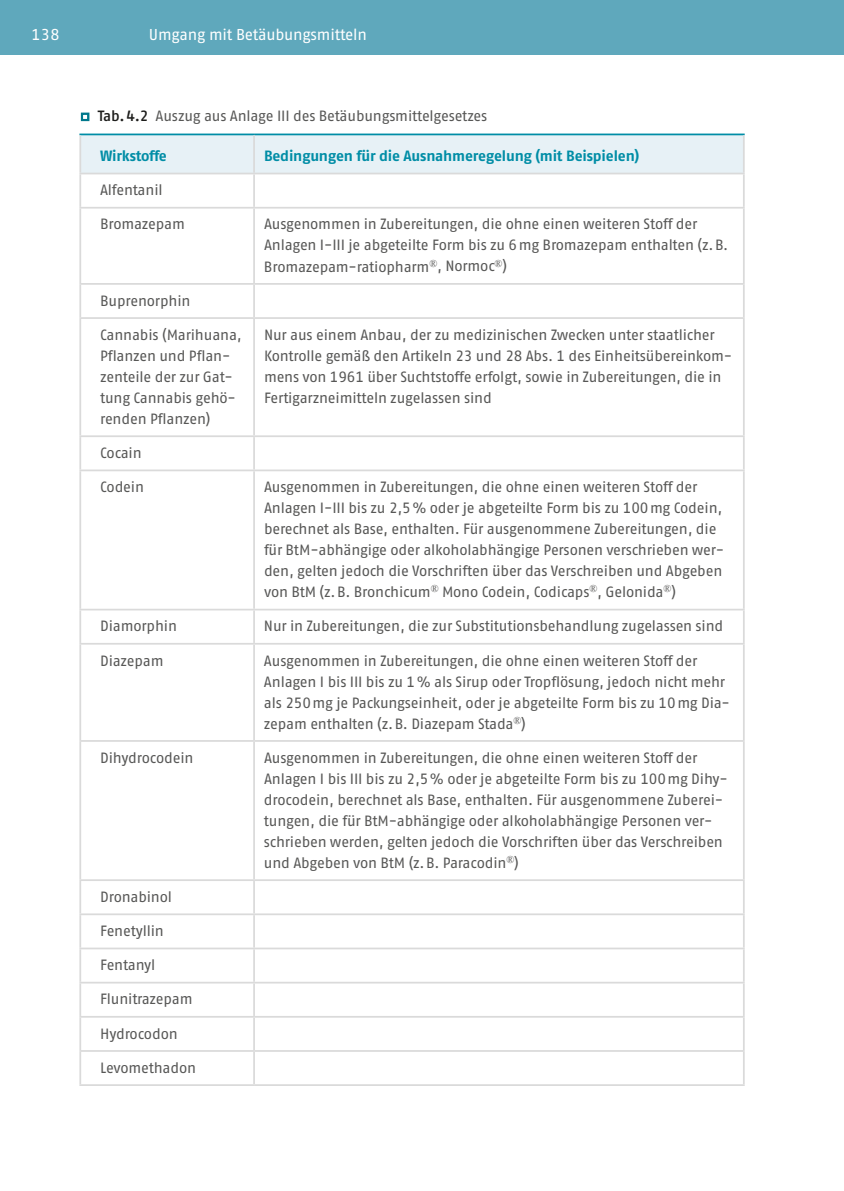
<style>
.page{position:relative;width:844px;height:1191px;background:#fff}
.page>*{position:absolute;margin:0;border:0;box-sizing:border-box;transform-origin:0 0}
.t1{font:15.75px "Fago Pro";letter-spacing:-.015em;color:#fff}
.t2{font:14.88px/21px "Fago Pro";letter-spacing:-.015em;color:#575756}
.t3{font:700 14.88px "Fago Pro";letter-spacing:-.015em;color:#008da6}
.s1{font-family:"Arial Unicode MS";font-size:16.1px;color:#00788c}
.s2{font-weight:600;color:#1d1d1b}
</style>
<div class="page">
<div style="left:149px;top:0;width:694px;height:55px;background:#5fa8bc"></div>
<div style="left:0;top:0;width:149px;height:55px;background:#5fa8bc"></div>
<div style="left:81px;top:135px;width:661px;height:38px;background:#e7f1f6"></div>
<hr style="left:79px;top:174px;width:2px;height:33px;background:#dadada">
<hr style="left:253px;top:174px;width:2px;height:33px;background:#dadada">
<hr style="left:742px;top:174px;width:2px;height:33px;background:#dadada">
<hr style="left:79px;top:207px;width:175px;height:2px;background:#dadada">
<hr style="left:79px;top:209px;width:2px;height:74px;background:#dadada">
<hr style="left:254px;top:207px;width:490px;height:2px;background:#dadada">
<hr style="left:253px;top:209px;width:2px;height:74px;background:#dadada">
<hr style="left:742px;top:209px;width:2px;height:74px;background:#dadada">
<hr style="left:79px;top:283px;width:175px;height:2px;background:#dadada">
<hr style="left:79px;top:285px;width:2px;height:32px;background:#dadada">
<hr style="left:254px;top:283px;width:490px;height:2px;background:#dadada">
<hr style="left:253px;top:285px;width:2px;height:32px;background:#dadada">
<hr style="left:742px;top:285px;width:2px;height:32px;background:#dadada">
<hr style="left:79px;top:317px;width:175px;height:2px;background:#dadada">
<hr style="left:79px;top:319px;width:2px;height:116px;background:#dadada">
<hr style="left:254px;top:317px;width:490px;height:2px;background:#dadada">
<hr style="left:253px;top:319px;width:2px;height:116px;background:#dadada">
<hr style="left:742px;top:319px;width:2px;height:116px;background:#dadada">
<hr style="left:79px;top:435px;width:175px;height:2px;background:#dadada">
<hr style="left:79px;top:437px;width:2px;height:32px;background:#dadada">
<hr style="left:254px;top:435px;width:490px;height:2px;background:#dadada">
<hr style="left:253px;top:437px;width:2px;height:32px;background:#dadada">
<hr style="left:742px;top:437px;width:2px;height:32px;background:#dadada">
<hr style="left:79px;top:469px;width:175px;height:2px;background:#dadada">
<hr style="left:79px;top:471px;width:2px;height:138px;background:#dadada">
<hr style="left:254px;top:469px;width:490px;height:2px;background:#dadada">
<hr style="left:253px;top:471px;width:2px;height:138px;background:#dadada">
<hr style="left:742px;top:471px;width:2px;height:138px;background:#dadada">
<hr style="left:79px;top:609px;width:175px;height:1px;background:#dadada">
<hr style="left:79px;top:610px;width:2px;height:33px;background:#dadada">
<hr style="left:254px;top:609px;width:490px;height:1px;background:#dadada">
<hr style="left:253px;top:610px;width:2px;height:33px;background:#dadada">
<hr style="left:742px;top:610px;width:2px;height:33px;background:#dadada">
<hr style="left:79px;top:643px;width:175px;height:1px;background:#dadada">
<hr style="left:79px;top:644px;width:2px;height:96px;background:#dadada">
<hr style="left:254px;top:643px;width:490px;height:1px;background:#dadada">
<hr style="left:253px;top:644px;width:2px;height:96px;background:#dadada">
<hr style="left:742px;top:644px;width:2px;height:96px;background:#dadada">
<hr style="left:79px;top:740px;width:175px;height:2px;background:#dadada">
<hr style="left:79px;top:742px;width:2px;height:137px;background:#dadada">
<hr style="left:254px;top:740px;width:490px;height:2px;background:#dadada">
<hr style="left:253px;top:742px;width:2px;height:137px;background:#dadada">
<hr style="left:742px;top:742px;width:2px;height:137px;background:#dadada">
<hr style="left:79px;top:879px;width:175px;height:2px;background:#dadada">
<hr style="left:79px;top:881px;width:2px;height:32px;background:#dadada">
<hr style="left:254px;top:879px;width:490px;height:2px;background:#dadada">
<hr style="left:253px;top:881px;width:2px;height:32px;background:#dadada">
<hr style="left:742px;top:881px;width:2px;height:32px;background:#dadada">
<hr style="left:79px;top:913px;width:175px;height:2px;background:#dadada">
<hr style="left:79px;top:915px;width:2px;height:32px;background:#dadada">
<hr style="left:254px;top:913px;width:490px;height:2px;background:#dadada">
<hr style="left:253px;top:915px;width:2px;height:32px;background:#dadada">
<hr style="left:742px;top:915px;width:2px;height:32px;background:#dadada">
<hr style="left:79px;top:947px;width:175px;height:2px;background:#dadada">
<hr style="left:79px;top:949px;width:2px;height:32px;background:#dadada">
<hr style="left:254px;top:947px;width:490px;height:2px;background:#dadada">
<hr style="left:253px;top:949px;width:2px;height:32px;background:#dadada">
<hr style="left:742px;top:949px;width:2px;height:32px;background:#dadada">
<hr style="left:79px;top:981px;width:175px;height:2px;background:#dadada">
<hr style="left:79px;top:983px;width:2px;height:33px;background:#dadada">
<hr style="left:254px;top:981px;width:490px;height:2px;background:#dadada">
<hr style="left:253px;top:983px;width:2px;height:33px;background:#dadada">
<hr style="left:742px;top:983px;width:2px;height:33px;background:#dadada">
<hr style="left:79px;top:1016px;width:175px;height:1px;background:#dadada">
<hr style="left:79px;top:1017px;width:2px;height:33px;background:#dadada">
<hr style="left:254px;top:1016px;width:490px;height:1px;background:#dadada">
<hr style="left:253px;top:1017px;width:2px;height:33px;background:#dadada">
<hr style="left:742px;top:1017px;width:2px;height:33px;background:#dadada">
<hr style="left:79px;top:1050px;width:175px;height:1px;background:#dadada">
<hr style="left:79px;top:1051px;width:2px;height:33px;background:#dadada">
<hr style="left:254px;top:1050px;width:490px;height:1px;background:#dadada">
<hr style="left:253px;top:1051px;width:2px;height:33px;background:#dadada">
<hr style="left:742px;top:1051px;width:2px;height:33px;background:#dadada">
<hr style="left:79px;top:1084px;width:175px;height:2px;background:#dadada">
<hr style="left:254px;top:1084px;width:490px;height:2px;background:#dadada">
<hr style="left:79px;top:134px;width:175px;height:1px;background:#008da6">
<hr style="left:79px;top:135px;width:2px;height:38px;background:#dadada">
<hr style="left:79px;top:173px;width:175px;height:1px;background:#dadada">
<hr style="left:254px;top:134px;width:490px;height:1px;background:#008da6">
<hr style="left:253px;top:135px;width:2px;height:38px;background:#dadada">
<hr style="left:742px;top:135px;width:2px;height:38px;background:#dadada">
<hr style="left:254px;top:173px;width:490px;height:1px;background:#dadada">
<p class="t1" style="left:31px;top:25px;width:30px">138</p>
<p class="t1" style="left:149px;top:25px;width:219px">Umgang mit Betäubungsmitteln</p>
<p class="t2" style="left:80px;top:105px;width:495px"><span class="s1">□</span> <span class="s2">Tab.4.2</span> Auszug aus Anlage III des Betäubungsmittelgesetzes (Fortsetzung)</p>
<p class="t3" style="left:100px;top:147px;width:68px">Wirkstoffe</p>
<p class="t3" style="left:264px;top:147px;width:376px">Bedingungen für die Ausnahmeregelung (mit Beispielen)</p>
<p class="t2" style="left:100px;top:180px;width:64px">Alfentanil</p>
<p class="t2" style="left:100px;top:214px;width:86px">Bromazepam</p>
<p class="t2" style="left:264px;top:214px;width:465px">Ausgenommen in Zubereitungen, die ohne einen weiteren Stoff der<br>Anlagen I-III je abgeteilte Form bis zu 6mg Bromazepam enthalten (z.B.<br>Bromazepam-ratiopharm<sup>®</sup>, Normoc<sup>®</sup>)</p>
<p class="t2" style="left:100px;top:290px;width:92px">Buprenorphin</p>
<p class="t2" style="left:100px;top:324px;width:143px">Cannabis (Marihuana,<br>Pflanzen und Pflan&shy;zenteile der zur Gat&shy;tung Cannabis gehö&shy;renden Pflanzen)</p>
<p class="t2" style="left:264px;top:324px;width:469px">Nur aus einem Anbau, der zu medizinischen Zwecken unter staatlicher Kontrolle gemäß den Artikeln 23 und 28 Abs. 1 des Einheitsübereinkom&shy;mens von 1961 über Suchtstoffe erfolgt, sowie in Zubereitungen, die in Fertigarzneimitteln zugelassen sind</p>
<p class="t2" style="left:100px;top:442px;width:43px">Cocain</p>
<p class="t2" style="left:100px;top:476px;width:45px">Codein</p>
<p class="t2" style="left:264px;top:476px;width:461px">Ausgenommen in Zubereitungen, die ohne einen weiteren Stoff der Anlagen I-III bis zu 2,5% oder je abgeteilte Form bis zu 100mg Codein, berechnet als Base, enthalten. Für ausgenommene Zubereitungen, die für BtM-abhängige oder alkoholabhängige Personen verschrieben wer&shy;den, gelten jedoch die Vorschriften über das Verschreiben und Abgeben von BtM (z.B. Bronchicum<sup>®</sup> Mono Codein, Codicaps<sup>®</sup>, Gelonida<sup>®</sup>)</p>
<p class="t2" style="left:100px;top:615px;width:78px">Diamorphin</p>
<p class="t2" style="left:264px;top:615px;width:461px">Nur in Zubereitungen, die zur Substitutionsbehandlung zugelassen sind</p>
<p class="t2" style="left:100px;top:650px;width:65px">Diazepam</p>
<p class="t2" style="left:264px;top:650px;width:467px">Ausgenommen in Zubereitungen, die ohne einen weiteren Stoff der Anlagen I bis III bis zu 1% als Sirup oder Tropflösung, jedoch nicht mehr als 250mg je Packungseinheit, oder je abgeteilte Form bis zu 10mg Dia&shy;zepam enthalten (z.B. Diazepam Stada<sup>®</sup>)</p>
<p class="t2" style="left:100px;top:747px;width:95px">Dihydrocodein</p>
<p class="t2" style="left:264px;top:747px;width:465px">Ausgenommen in Zubereitungen, die ohne einen weiteren Stoff der Anlagen I bis III bis zu 2,5% oder je abgeteilte Form bis zu 100mg Dihy&shy;drocodein, berechnet als Base, enthalten. Für ausgenommene Zuberei&shy;tungen, die für BtM-abhängige oder alkoholabhängige Personen ver&shy;schrieben werden, gelten jedoch die Vorschriften über das Verschreiben und Abgeben von BtM (z.B. Paracodin<sup>®</sup>)</p>
<p class="t2" style="left:100px;top:886px;width:73px">Dronabinol</p>
<p class="t2" style="left:100px;top:920px;width:65px">Fenetyllin</p>
<p class="t2" style="left:100px;top:954px;width:57px">Fentanyl</p>
<p class="t2" style="left:100px;top:988px;width:94px">Flunitrazepam</p>
<p class="t2" style="left:100px;top:1022px;width:79px">Hydrocodon</p>
<p class="t2" style="left:100px;top:1057px;width:97px">Levomethadon</p>
</div>
